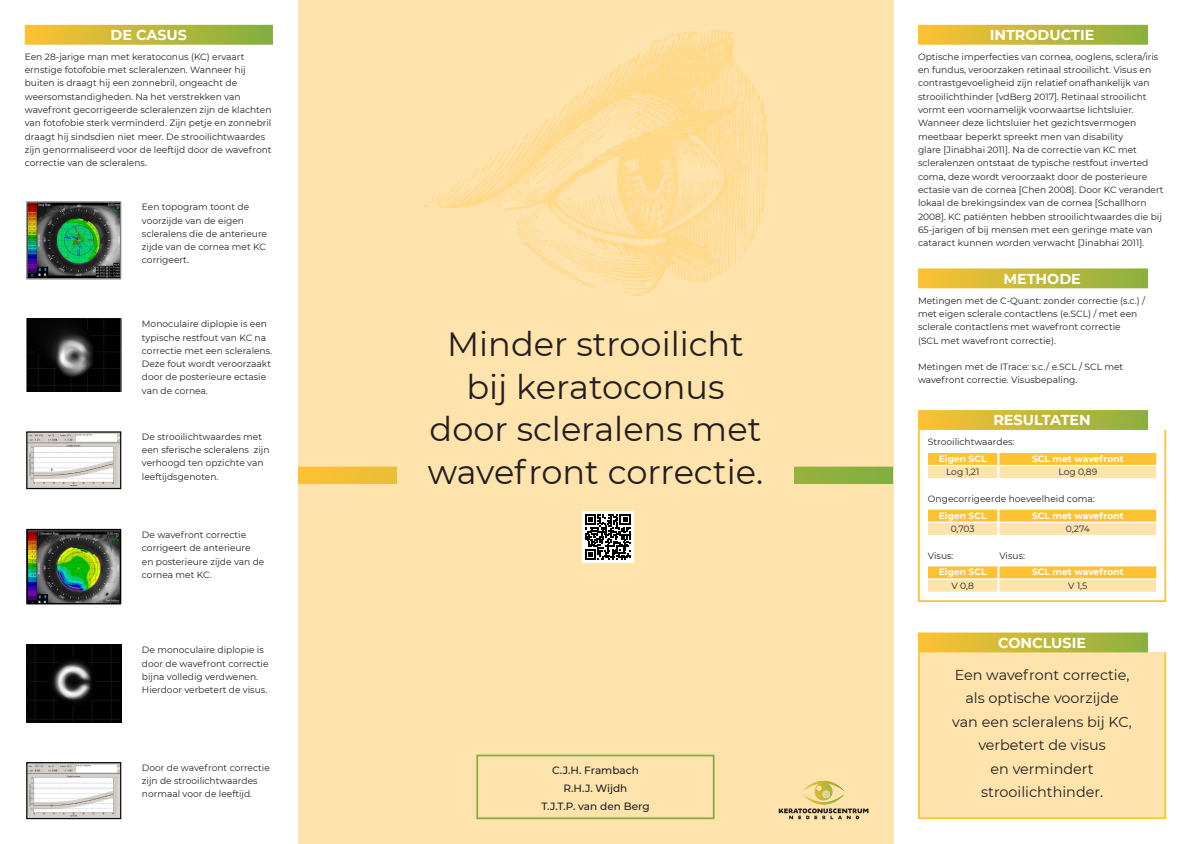
<style>
.page{position:relative;width:1191px;height:844px;background:#fff}
.page>*{position:absolute;margin:0;border:0;box-sizing:border-box;transform-origin:0 0}
.t1{font:33.6px/42.7px "Montserrat";color:#221f1f;text-align:center}
.t2{font:14.35px/23.4px "Montserrat";color:#202124;text-align:center}
.t3{font:700 14.35px "Montserrat";color:#fff}
.t4{font:500 10.5px/17.5px "Montserrat";color:#202124;text-align:center}
.t5{font:9.1px/13.3px "Montserrat";color:#202124}
.t6{font:700 9.1px "Montserrat";color:#fff}
</style>
<div class="page">
<svg style="left:918px;top:430px;width:248px;height:171px"></svg>
<img style="left:918px;top:410px;width:229px;height:20px">
<div style="left:298px;top:0;width:595px;height:843px;background:#ffe3ad"></div>
<img style="left:423px;top:30px;width:345px;height:267px">
<div style="left:919px;top:652px;width:246px;height:166px;background:#ffe3ad"></div>
<div style="left:918px;top:651px;width:248px;height:168px;border:2px solid #fec232"></div>
<img style="left:918px;top:25px;width:229px;height:20px">
<img style="left:25px;top:25px;width:248px;height:20px">
<img style="left:918px;top:268px;width:229px;height:20px">
<img style="left:918px;top:632px;width:229px;height:20px">
<svg style="left:778px;top:808px;width:90px;height:11px"></svg>
<img style="left:802px;top:780px;width:43px;height:12px">
<img style="left:803px;top:792px;width:42px;height:12px">
<svg style="left:822px;top:790px;width:8px;height:7px"></svg>
<div style="left:928px;top:453px;width:69px;height:11px;background:#fec232"></div>
<div style="left:928px;top:466px;width:69px;height:12px;background:#ffe3ad"></div>
<div style="left:928px;top:509px;width:69px;height:12px;background:#fec232"></div>
<div style="left:928px;top:523px;width:69px;height:11px;background:#ffe3ad"></div>
<div style="left:928px;top:566px;width:69px;height:12px;background:#fec232"></div>
<div style="left:928px;top:579px;width:69px;height:12px;background:#ffe3ad"></div>
<div style="left:999px;top:453px;width:157px;height:11px;background:#fec232"></div>
<div style="left:999px;top:466px;width:157px;height:12px;background:#ffe3ad"></div>
<div style="left:999px;top:509px;width:157px;height:12px;background:#fec232"></div>
<div style="left:999px;top:523px;width:157px;height:11px;background:#ffe3ad"></div>
<div style="left:999px;top:566px;width:157px;height:12px;background:#fec232"></div>
<div style="left:999px;top:579px;width:157px;height:12px;background:#ffe3ad"></div>
<div style="left:476px;top:754px;width:238px;height:65px;border:2px solid #81ae40"></div>
<img style="left:28px;top:203px;width:91px;height:74px">
<div style="left:26px;top:201px;width:95px;height:78px;border:1px solid #7f7f7f"></div>
<svg style="left:26px;top:318px;width:95px;height:73px;background:#1a1a1a"></svg>
<img style="left:28px;top:433px;width:91px;height:54px">
<div style="left:26px;top:431px;width:95px;height:58px;border:1px solid #000"></div>
<img style="left:28px;top:530px;width:91px;height:72px">
<div style="left:26px;top:528px;width:95px;height:76px;border:1px solid #000"></div>
<svg style="left:26px;top:644px;width:95px;height:78px;background:#151515"></svg>
<img style="left:28px;top:763px;width:91px;height:54px">
<div style="left:26px;top:761px;width:95px;height:58px;border:1px solid #000"></div>
<div style="left:582px;top:511px;width:51px;height:51px;background:#fff"></div>
<svg style="left:585px;top:514px;width:45px;height:45px"></svg>
<h2 class="t3" style="left:111px;top:29px;width:78px">DE CASUS</h2>
<h2 class="t3" style="left:989px;top:29px;width:106px">INTRODUCTIE</h2>
<p class="t5" style="left:25px;top:50px;width:248px">Een 28-jarige man met keratoconus (KC) ervaart ernstige fotofobie met scleralenzen. Wanneer hij buiten is draagt hij een zonnebril, ongeacht de weersomstandigheden. Na het verstrekken van wavefront gecorrigeerde scleralenzen zijn de klachten van fotofobie sterk verminderd. Zijn petje en zonnebril draagt hij sindsdien niet meer. De strooilichtwaardes zijn genormaliseerd voor de leeftijd door de wavefront correctie van de scleralens.</p>
<p class="t5" style="left:142px;top:200px;width:127px">Een topogram toont de voorzijde van de eigen scleralens die de anterieure zijde van de cornea met KC corrigeert.</p>
<p class="t5" style="left:142px;top:317px;width:132px">Monoculaire diplopie is een typische restfout van KC na correctie met een scleralens.<br>Deze fout wordt veroorzaakt door de posterieure ectasie van de cornea.</p>
<p class="t5" style="left:142px;top:430px;width:129px">De strooilichtwaardes met een sferische scleralens zijn verhoogd ten opzichte van leeftijdsgenoten.</p>
<p class="t5" style="left:142px;top:528px;width:124px">De wavefront correctie corrigeert de anterieure en posterieure zijde van de cornea met KC.</p>
<p class="t5" style="left:142px;top:643px;width:128px">De monoculaire diplopie is door de wavefront correctie bijna volledig verdwenen.<br>Hierdoor verbetert de visus.</p>
<p class="t5" style="left:142px;top:761px;width:129px">Door de wavefront correctie zijn de strooilichtwaardes normaal voor de leeftijd.</p>
<h1 class="t1" style="left:428px;top:323px;width:337px">Minder strooilicht bij keratoconus door scleralens met wavefront correctie.</h1>
<p class="t4" style="left:541px;top:762px;width:110px">C.J.H. Frambach<br>R.H.J. Wijdh<br>T.J.T.P. van den Berg</p>
<p class="t5" style="left:918px;top:50px;width:247px">Optische imperfecties van cornea, ooglens, sclera/iris en fundus, veroorzaken retinaal strooilicht. Visus en contrastgevoeligheid zijn relatief onafhankelijk van strooilichthinder [vdBerg 2017]. Retinaal strooilicht vormt een voornamelijk voorwaartse lichtsluier.<br>Wanneer deze lichtsluier het gezichtsvermogen meetbaar beperkt spreekt men van disability<br>glare [Jinabhai 2011]. Na de correctie van KC met scleralenzen ontstaat de typische restfout inverted coma, deze wordt veroorzaakt door de posterieure ectasie van de cornea [Chen 2008]. Door KC verandert lokaal de brekingsindex van de cornea [Schallhorn 2008]. KC patiënten hebben strooilichtwaardes die bij 65-jarigen of bij mensen met een geringe mate van cataract kunnen worden verwacht [Jinabhai 2011].</p>
<h2 class="t3" style="left:1003px;top:272px;width:79px">METHODE</h2>
<p class="t5" style="left:918px;top:294px;width:229px">Metingen met de C-Quant: zonder correctie (s.c.) / met eigen sclerale contactlens (e.SCL) / met een sclerale contactlens met wavefront correctie<br>(SCL met wavefront correctie).</p>
<p class="t5" style="left:918px;top:360px;width:207px">Metingen met de ITrace: s.c./ e.SCL / SCL met wavefront correctie. Visusbepaling.</p>
<h2 class="t3" style="left:993px;top:414px;width:99px">RESULTATEN</h2>
<p class="t5" style="left:928px;top:435px;width:88px">Strooilichtwaardes:</p>
<p class="t6" style="left:938px;top:454px;width:49px">Eigen SCL</p>
<p class="t5" style="left:946px;top:465px;width:35px">Log 1,21</p>
<p class="t5" style="left:928px;top:492px;width:168px">Ongecorrigeerde hoeveelheid coma:</p>
<p class="t6" style="left:938px;top:511px;width:49px">Eigen SCL</p>
<p class="t5" style="left:950px;top:522px;width:25px">0,703</p>
<p class="t5" style="left:928px;top:549px;width:27px">Visus:</p>
<p class="t6" style="left:938px;top:568px;width:49px">Eigen SCL</p>
<p class="t5" style="left:951px;top:579px;width:24px">V 0,8</p>
<p class="t6" style="left:1032px;top:454px;width:93px">SCL met wavefront</p>
<p class="t5" style="left:1058px;top:465px;width:40px">Log 0,89</p>
<p class="t6" style="left:1032px;top:511px;width:93px">SCL met wavefront</p>
<p class="t5" style="left:1066px;top:522px;width:25px">0,274</p>
<p class="t5" style="left:999px;top:549px;width:27px">Visus:</p>
<p class="t6" style="left:1032px;top:568px;width:93px">SCL met wavefront</p>
<p class="t5" style="left:1068px;top:579px;width:21px">V 1,5</p>
<h2 class="t3" style="left:998px;top:636px;width:89px">CONCLUSIE</h2>
<h2 class="t2" style="left:952px;top:663px;width:181px">Een wavefront correctie, als optische voorzijde van een scleralens bij KC, verbetert de visus<br>en vermindert strooilichthinder.</h2>
</div>
